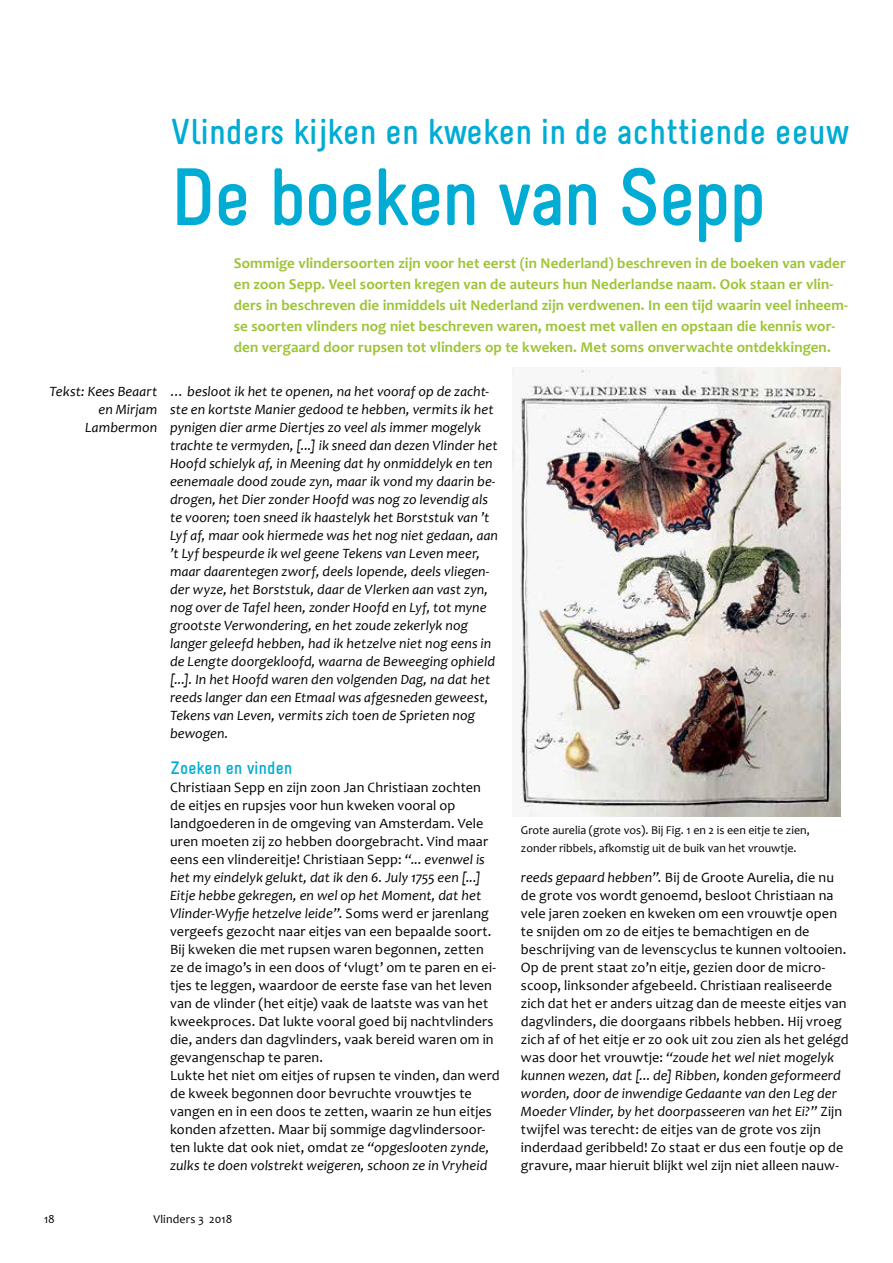
<style>
.page{position:relative;width:893px;height:1263px;background:#fff}
.page>*{position:absolute;margin:0;border:0;box-sizing:border-box;transform-origin:0 0}
.t1{font:700 81px "Melbourne";letter-spacing:-.035em;color:#00acd4}
.t2{font:700 36px "Melbourne";color:#00acd4}
.t3{font:700 18px "Melbourne";color:#00acd4}
.t4{font:700 15px/21px "Candara";letter-spacing:.005em;color:#9dc436}
.t5{font:14.25px/18px "Candara";letter-spacing:.01em;color:#000}
.t6{font:italic 14.25px/18px "Candara";letter-spacing:.01em;color:#000;text-align:right}
.t7{font:12px/18px "Candara";color:#000}
.s1{font-style:italic}
</style>
<div class="page">
<img style="left:512px;top:367px;width:328px;height:450px">
<h2 class="t2" style="left:170px;top:110px;width:680px">Vlinders kijken en kweken in de achttiende eeuw</h2>
<h1 class="t1" style="left:170px;top:148px;width:598px">De boeken van Sepp</h1>
<p class="t4" style="left:234px;top:253px;width:616px">Sommige vlindersoorten zijn voor het eerst (in Nederland) beschreven in de boeken van vader en zoon Sepp. Veel soorten kregen van de auteurs hun Nederlandse naam. Ook staan er vlin&shy;ders in beschreven die inmiddels uit Nederland zijn verdwenen. In een tijd waarin veel inheem&shy;se soorten vlinders nog niet beschreven waren, moest met vallen en opstaan die kennis wor&shy;den vergaard door rupsen tot vlinders op te kweken. Met soms onverwachte ontdekkingen.</p>
<p class="t6" style="left:50px;top:382px;width:109px">Tekst: Kees Beaart en Mirjam<br>Lambermon</p>
<p class="t6" style="left:170px;top:382px;width:329px;text-align:left">… besloot ik het te openen, na het vooraf op de zacht&shy;ste en kortste Manier gedood te hebben, vermits ik het pynigen dier arme Diertjes zo veel als immer mogelyk trachte te vermyden, [...] ik sneed dan dezen Vlinder het Hoofd schielyk af, in Meening dat hy onmiddelyk en ten eenemaale dood zoude zyn, maar ik vond my daarin be&shy;drogen, het Dier zonder Hoofd was nog zo levendig als te vooren; toen sneed ik haastelyk het Borststuk van ’t Lyf af, maar ook hiermede was het nog niet gedaan, aan ’t Lyf bespeurde ik wel geene Tekens van Leven meer, maar daarentegen zworf, deels lopende, deels vliegen&shy;der wyze, het Borststuk, daar de Vlerken aan vast zyn, nog over de Tafel heen, zonder Hoofd en Lyf, tot myne grootste Verwondering, en het zoude zekerlyk nog langer geleefd hebben, had ik hetzelve niet nog eens in de Lengte doorgekloofd, waarna de Beweeging ophield [...]. In het Hoofd waren den volgenden Dag, na dat het reeds langer dan een Etmaal was afgesneden geweest, Tekens van Leven, vermits zich toen de Sprieten nog bewogen.</p>
<p class="t3" style="left:170px;top:757px;width:124px">Zoeken en vinden</p>
<p class="t5" style="left:170px;top:778px;width:331px">Christiaan Sepp en zijn zoon Jan Christiaan zochten de eitjes en rupsjes voor hun kweken vooral op landgoederen in de omgeving van Amsterdam. Vele uren moeten zij zo hebben doorgebracht. Vind maar eens een vlindereitje! Christiaan Sepp: <span class="s1">“... evenwel is het my eindelyk gelukt, dat ik den 6. July 1755 een [...] Eitje hebbe gekregen, en wel op het Moment, dat het Vlinder-Wyfje hetzelve leide”.</span> Soms werd er jarenlang vergeefs gezocht naar eitjes van een bepaalde soort.<br>Bij kweken die met rupsen waren begonnen, zetten ze de imago’s in een doos of ‘vlugt’ om te paren en ei&shy;tjes te leggen, waardoor de eerste fase van het leven van de vlinder (het eitje) vaak de laatste was van het kweekproces. Dat lukte vooral goed bij nachtvlinders die, anders dan dagvlinders, vaak bereid waren om in gevangenschap te paren.<br>Lukte het niet om eitjes of rupsen te vinden, dan werd de kweek begonnen door bevruchte vrouwtjes te vangen en in een doos te zetten, waarin ze hun eitjes konden afzetten. Maar bij sommige dagvlindersoor&shy;ten lukte dat ook niet, omdat ze <span class="s1">“opgeslooten zynde, zulks te doen volstrekt weigeren, schoon ze in Vryheid</span></p>
<p class="t7" style="left:44px;top:1210px;width:12px">18</p>
<p class="t7" style="left:153px;top:1210px;width:81px">Vlinders 3 2018</p>
<p class="t7" style="left:521px;top:821px;width:290px">Grote aurelia (grote vos). Bij Fig. 1 en 2 is een eitje te zien, zonder ribbels, afkomstig uit de buik van het vrouwtje.</p>
<p class="t5" style="left:521px;top:868px;width:329px"><span class="s1">reeds gepaard hebben”.</span> Bij de Groote Aurelia, die nu de grote vos wordt genoemd, besloot Christiaan na vele jaren zoeken en kweken om een vrouwtje open te snijden om zo de eitjes te bemachtigen en de beschrijving van de levenscyclus te kunnen voltooien.<br>Op de prent staat zo’n eitje, gezien door de micro&shy;scoop, linksonder afgebeeld. Christiaan realiseerde zich dat het er anders uitzag dan de meeste eitjes van dagvlinders, die doorgaans ribbels hebben. Hij vroeg zich af of het eitje er zo ook uit zou zien als het gelégd was door het vrouwtje: <span class="s1">“zoude het wel niet mogelyk kunnen wezen, dat [... de] Ribben, konden geformeerd worden, door de inwendige Gedaante van den Leg der Moeder Vlinder, by het doorpasseeren van het Ei?”</span> Zijn twijfel was terecht: de eitjes van de grote vos zijn inderdaad geribbeld! Zo staat er dus een foutje op de gravure, maar hieruit blijkt wel zijn niet alleen nauw-</p>
</div>
